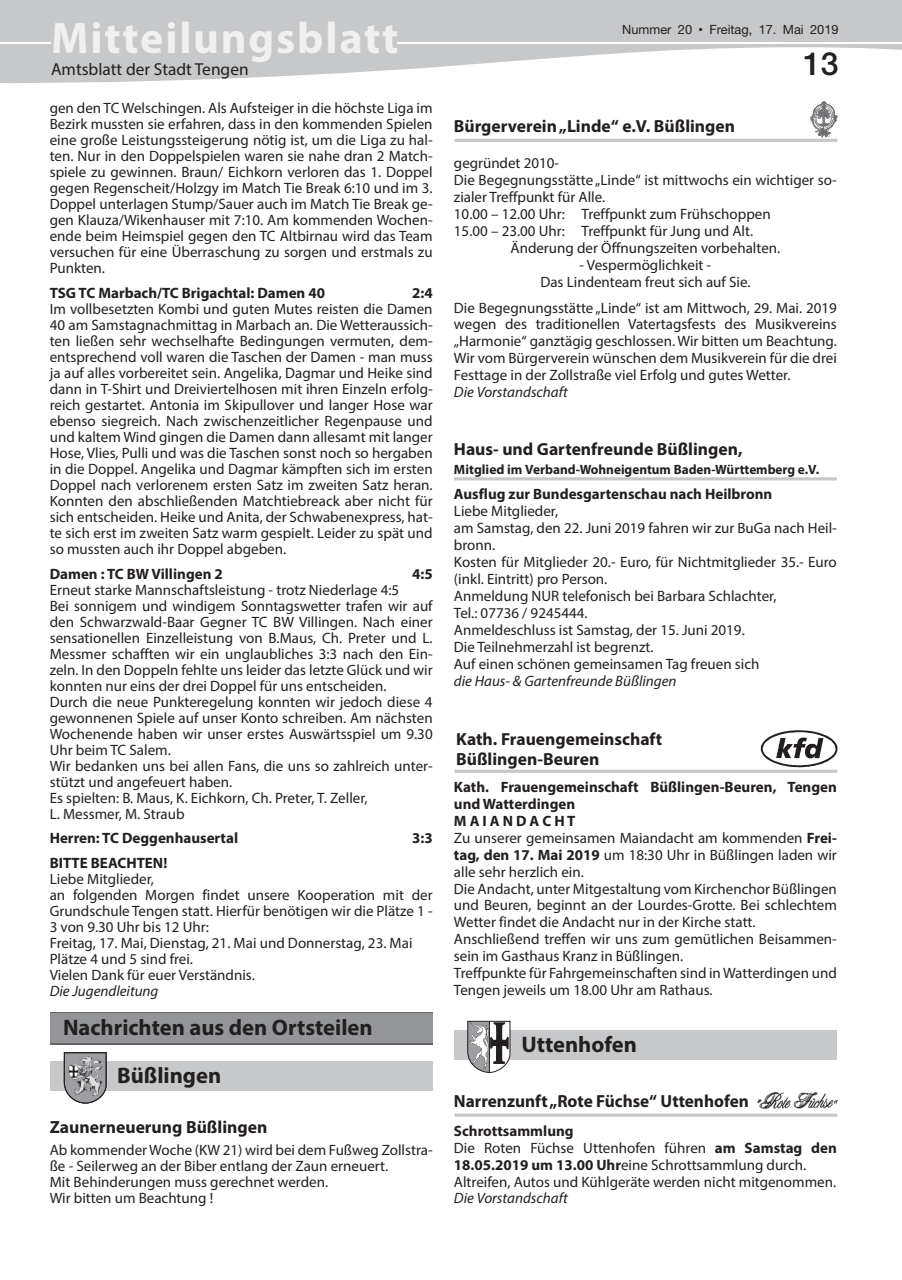
<style>
.page{position:relative;width:902px;height:1280px;background:#fff}
.page>*{position:absolute;margin:0;border:0;box-sizing:border-box;transform-origin:0 0}
.t1{font:700 44.25px "Myriad Pro";letter-spacing:.04em;color:#f0f0f1}
.t2{font:500 31.95px "Helvetica Neue";color:#231f20}
.t3{font:700 22.5px/48.2px "Myriad Pro";color:#231f20}
.t4{font:700 17.55px/19.2px "Myriad Pro";color:#231f20}
.t5{font:17.4px "Myriad Pro";color:#231f20}
.t6{font:15px/16px "Myriad Pro";color:#231f20}
.t7{font:700 15px "Myriad Pro";color:#231f20}
.t8{font:italic 15px "Myriad Pro";color:#231f20}
.t9{font:700 13.5px "Myriad Pro";color:#231f20}
.t10{font:12.75px "Helvetica Neue";color:#231f20}
.s1{font-size:12.9px}
.s2{font-family:"M Twentieth Century";font-weight:500}
.s3{font-weight:700}
</style>
<div class="page">
<svg style="left:1px;top:0;width:900px;height:83px;fill:#c7c8ca"></svg>
<svg style="left:0;top:0;width:1px;height:83px"></svg>
<div style="left:53px;top:22px;width:344px;height:40px;background:#c7c8ca"></div>
<hr style="left:0;top:42px;width:51px;height:1px;background:#fff">
<hr style="left:397px;top:42px;width:504px;height:1px;background:#fff">
<div style="left:50px;top:1012px;width:382px;height:32px;background:#636366"></div>
<div style="left:50px;top:1013px;width:382px;height:30px;background:#939598"></div>
<div style="left:50px;top:1061px;width:382px;height:30px;background:#c7c8ca"></div>
<svg style="left:64px;top:1052px;width:43px;height:51px;background:#979799"></svg>
<hr style="left:454px;top:139px;width:383px;height:3px;background:#c7c8ca">
<svg style="left:810px;top:101px;width:27px;height:37px"></svg>
<hr style="left:454px;top:477px;width:382px;height:3px;background:#c7c8ca">
<hr style="left:454px;top:770px;width:383px;height:3px;background:#c7c8ca">
<hr style="left:754px;top:769px;width:83px;height:1px;background:#c7c8ca">
<svg style="left:760px;top:730px;width:77px;height:37px"></svg>
<div style="left:454px;top:1031px;width:382px;height:29px;background:#c7c8ca"></div>
<svg style="left:467px;top:1021px;width:43px;height:52px"></svg>
<hr style="left:489px;top:1021px;width:1px;height:51px;background:#231f20">
<svg style="left:454px;top:1113px;width:383px;height:4px;background:#d2d2d4"></svg>
<img style="left:757px;top:1092px;width:80px;height:17px">
<h1 class="t1" style="left:51px;top:9px;width:349px">Mitteilungsblatt</h1>
<p class="t10" style="left:622px;top:22px;width:218px">Nummer <span class="s1">20</span> <span class="s2">•</span> Freitag, 17. Mai 2019</p>
<p class="t5" style="left:51px;top:59px;width:199px">Amtsblatt der Stadt Tengen</p>
<h2 class="t2" style="left:803px;top:45px;width:37px">13</h2>
<p class="t6" style="left:50px;top:100px;width:384px;text-align:justify">gen den TC Welschingen. Als Aufsteiger in die höchste Liga im Bezirk mussten sie erfahren, dass in den kommenden Spielen eine große Leistungssteigerung nötig ist, um die Liga zu hal&shy;ten. Nur in den Doppelspielen waren sie nahe dran 2 Match&shy;spiele zu gewinnen. Braun/ Eichkorn verloren das 1. Doppel gegen Regenscheit/Holzgy im Match Tie Break 6:10 und im 3.<br>Doppel unterlagen Stump/Sauer auch im Match Tie Break ge&shy;gen Klauza/Wikenhauser mit 7:10. Am kommenden Wochen&shy;ende beim Heimspiel gegen den TC Altbirnau wird das Team versuchen für eine Überraschung zu sorgen und erstmals zu Punkten.</p>
<p class="t7" style="left:50px;top:283px;width:277px">TSG TC Marbach/TC Brigachtal: Damen 40</p>
<p class="t7" style="left:412px;top:283px;width:22px">2:4</p>
<p class="t6" style="left:50px;top:301px;width:384px;text-align:justify">Im vollbesetzten Kombi und guten Mutes reisten die Damen 40 am Samstagnachmittag in Marbach an. Die Wetteraussich&shy;ten ließen sehr wechselhafte Bedingungen vermuten, dem&shy;entsprechend voll waren die Taschen der Damen - man muss ja auf alles vorbereitet sein. Angelika, Dagmar und Heike sind dann in T-Shirt und Dreiviertelhosen mit ihren Einzeln erfolg&shy;reich gestartet. Antonia im Skipullover und langer Hose war ebenso siegreich. Nach zwischenzeitlicher Regenpause und und kaltem Wind gingen die Damen dann allesamt mit langer Hose, Vlies, Pulli und was die Taschen sonst noch so hergaben in die Doppel. Angelika und Dagmar kämpften sich im ersten Doppel nach verlorenem ersten Satz im zweiten Satz heran.<br>Konnten den abschließenden Matchtiebreack aber nicht für sich entscheiden. Heike und Anita, der Schwabenexpress, hat&shy;te sich erst im zweiten Satz warm gespielt. Leider zu spät und so mussten auch ihr Doppel abgeben.</p>
<p class="t7" style="left:50px;top:564px;width:175px">Damen : TC BW Villingen 2</p>
<p class="t7" style="left:412px;top:564px;width:22px">4:5</p>
<p class="t6" style="left:50px;top:581px;width:384px">Erneut starke Mannschaftsleistung - trotz Niederlage 4:5<br>Bei sonnigem und windigem Sonntagswetter trafen wir auf den Schwarzwald-Baar Gegner TC BW Villingen. Nach einer sensationellen Einzelleistung von B.Maus, Ch. Preter und L.<br>Messmer schafften wir ein unglaubliches 3:3 nach den Ein&shy;zeln. In den Doppeln fehlte uns leider das letzte Glück und wir konnten nur eins der drei Doppel für uns entscheiden.<br>Durch die neue Punkteregelung konnten wir jedoch diese 4 gewonnenen Spiele auf unser Konto schreiben. Am nächsten Wochenende haben wir unser erstes Auswärtsspiel um 9.30<br>Uhr beim TC Salem.<br>Wir bedanken uns bei allen Fans, die uns so zahlreich unter&shy;stützt und angefeuert haben.<br>Es spielten: B. Maus, K. Eichkorn, Ch. Preter, T. Zeller,<br>L. Messmer, M. Straub</p>
<p class="t7" style="left:50px;top:828px;width:190px">Herren: TC Deggenhausertal</p>
<p class="t7" style="left:412px;top:828px;width:22px">3:3</p>
<p class="t7" style="left:50px;top:853px;width:119px">BITTE BEACHTEN!</p>
<p class="t6" style="left:50px;top:870px;width:384px">Liebe Mitglieder,<br>an folgenden Morgen findet unsere Kooperation mit der Grundschule Tengen statt. Hierfür benötigen wir die Plätze 1 - 3 von 9.30 Uhr bis 12 Uhr:<br>Freitag, 17. Mai, Dienstag, 21. Mai und Donnerstag, 23. Mai Plätze 4 und 5 sind frei.<br>Vielen Dank für euer Verständnis.</p>
<p class="t8" style="left:50px;top:981px;width:110px">Die Jugendleitung</p>
<h3 class="t3" style="left:117px;top:1002px;width:257px;text-indent:-54px">Nachrichten aus den Ortsteilen<br>Büßlingen</h3>
<p class="t4" style="left:50px;top:1117px;width:219px">Zaunerneuerung Büßlingen</p>
<p class="t6" style="left:50px;top:1142px;width:384px">Ab kommender Woche (KW 21) wird bei dem Fußweg Zollstra&shy;ße - Seilerweg an der Biber entlang der Zaun erneuert.<br>Mit Behinderungen muss gerechnet werden.<br>Wir bitten um Beachtung !</p>
<p class="t4" style="left:454px;top:117px;width:282px">Bürgerverein „Linde“ e.V. Büßlingen</p>
<p class="t6" style="left:454px;top:155px;width:107px">gegründet 2010-</p>
<p class="t6" style="left:454px;top:172px;width:384px">Die Begegnungsstätte „Linde“ ist mittwochs ein wichtiger so-</p>
<p class="t6" style="left:454px;top:189px;width:153px">zialer Treffpunkt für Alle.</p>
<p class="t6" style="left:454px;top:206px;width:318px">10.00 – 12.00 Uhr: Treffpunkt zum Frühschoppen</p>
<p class="t6" style="left:454px;top:223px;width:301px">15.00 – 23.00 Uhr: Treffpunkt für Jung und Alt.</p>
<p class="t6" style="left:510px;top:240px;width:271px">Änderung der Öffnungszeiten vorbehalten.</p>
<p class="t6" style="left:540px;top:256px;width:211px;line-height:17px;text-align:center">- Vespermöglichkeit -<br>Das Lindenteam freut sich auf Sie.</p>
<p class="t6" style="left:454px;top:299px;width:384px;line-height:17px;text-align:justify">Die Begegnungsstätte „Linde“ ist am Mittwoch, 29. Mai. 2019 wegen des traditionellen Vatertagsfests des Musikvereins „Harmonie“ ganztägig geschlossen. Wir bitten um Beachtung.<br>Wir vom Bürgerverein wünschen dem Musikverein für die drei Festtage in der Zollstraße viel Erfolg und gutes Wetter.</p>
<p class="t8" style="left:454px;top:383px;width:115px">Die Vorstandschaft</p>
<p class="t4" style="left:454px;top:438px;width:290px">Haus- und Gartenfreunde Büßlingen,</p>
<p class="t9" style="left:454px;top:460px;width:366px">Mitglied im Verband-Wohneigentum Baden-Württemberg e.V.</p>
<p class="t7" style="left:454px;top:484px;width:320px">Ausflug zur Bundesgartenschau nach Heilbronn</p>
<p class="t6" style="left:454px;top:503px;width:384px;line-height:17px">Liebe Mitglieder,<br>am Samstag, den 22. Juni 2019 fahren wir zur BuGa nach Heil&shy;bronn.<br>Kosten für Mitglieder 20.- Euro, für Nichtmitglieder 35.- Euro (inkl. Eintritt) pro Person.<br>Anmeldung NUR telefonisch bei Barbara Schlachter,<br>Tel.: 07736 / 9245444.<br>Anmeldeschluss ist Samstag, der 15. Juni 2019.<br>Die Teilnehmerzahl ist begrenzt.<br>Auf einen schönen gemeinsamen Tag freuen sich</p>
<p class="t8" style="left:454px;top:672px;width:224px">die Haus- &amp; Gartenfreunde Büßlingen</p>
<p class="t4" style="left:454px;top:727px;width:222px">Kath. Frauengemeinschaft<br>Tengen-Talheim-Uttenhofen</p>
<p class="t6" style="left:454px;top:778px;width:384px;line-height:17px"><span class="s3">Kath. Frauengemeinschaft Büßlingen-Beuren, Tengen und Watterdingen<br>M A I A N D A C H T<br></span>Zu unserer gemeinsamen Maiandacht am kommenden <span class="s3">Frei&shy;tag, den 17. Mai 2019</span> um 18:30 Uhr in Büßlingen laden wir alle sehr herzlich ein.<br>Die Andacht, unter Mitgestaltung vom Kirchenchor Büßlingen und Beuren, beginnt an der Lourdes-Grotte. Bei schlechtem Wetter findet die Andacht nur in der Kirche statt.<br>Anschließend treffen wir uns zum gemütlichen Beisammen&shy;sein im Gasthaus Kranz in Büßlingen.<br>Treffpunkte für Fahrgemeinschaften sind in Watterdingen und Tengen jeweils um 18.00 Uhr am Rathaus.</p>
<h3 class="t3" style="left:521px;top:1020px;width:117px">Uttenhofen</h3>
<p class="t4" style="left:456px;top:729px;width:207px">Kath. Frauengemeinschaft<br>Büßlingen-Beuren</p>
<p class="t4" style="left:454px;top:1090px;width:296px">Narrenzunft „Rote Füchse“ Uttenhofen</p>
<p class="t6" style="left:454px;top:1122px;width:384px;line-height:17px"><span class="s3">Schrottsammlung<br></span>Die Roten Füchse Uttenhofen führen <span class="s3">am Samstag den 18.05.2019 um 13.00 Uhr</span>eine Schrottsammlung durch.<br>Altreifen, Autos und Kühlgeräte werden nicht mitgenommen.</p>
<p class="t8" style="left:454px;top:1189px;width:115px">Die Vorstandschaft</p>
</div>
